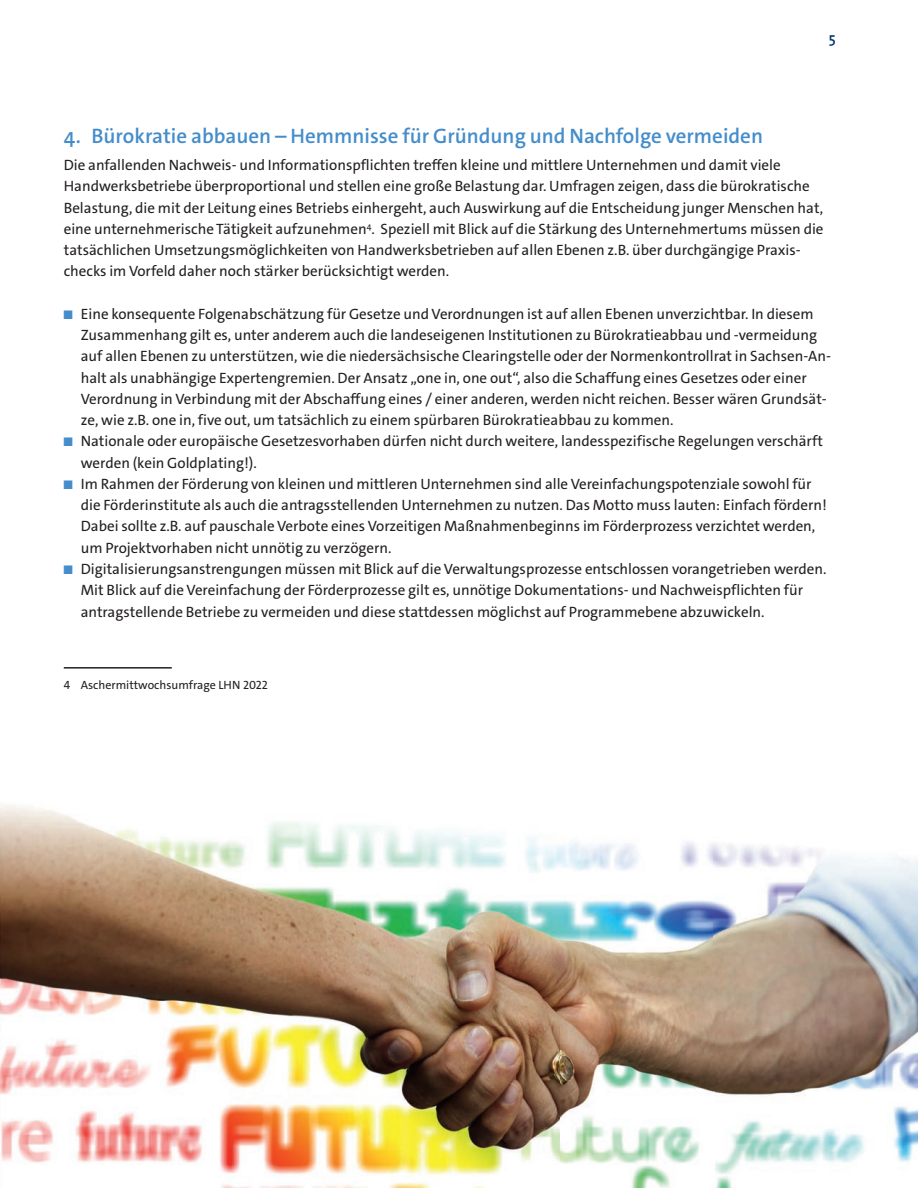
<style>
.page{position:relative;width:918px;height:1188px;background:#fff}
.page>*{position:absolute;margin:0;border:0;box-sizing:border-box;transform-origin:0 0}
.t1{font:600 21px "The Sans C4 s";color:#448dcb}
.t2{font:15px/21.3px "The Sans C4 s";color:#231f20}
.t3{font:600 15px "The Sans C4 s";color:#013371}
.t4{font:12px "The Sans C4 s";color:#231f20}
.s1{font-size:12.6px;color:#448dcb}
</style>
<div class="page">
<hr style="left:64px;top:667px;width:108px;height:2px;background:#231f20">
<img style="left:0;top:805px;width:918px;height:383px">
<p class="t3" style="left:829px;top:28px;width:8px">5</p>
<h1 class="t1" style="left:64px;top:123px;width:701px">4. Bürokratie abbauen – Hemmnisse für Gründung und Nachfolge vermeiden</h1>
<p class="t2" style="left:64px;top:154px;width:761px">Die anfallenden Nachweis- und Informationspflichten treffen kleine und mittlere Unternehmen und damit viele Handwerksbetriebe überproportional und stellen eine große Belastung dar. Umfragen zeigen, dass die bürokratische Belastung, die mit der Leitung eines Betriebs einhergeht, auch Auswirkung auf die Entscheidung junger Menschen hat, eine unternehmerische Tätigkeit aufzunehmen<sup>4</sup>. Speziell mit Blick auf die Stärkung des Unternehmertums müssen die tatsächlichen Umsetzungsmöglichkeiten von Handwerksbetrieben auf allen Ebenen z.B. über durchgängige Praxis&shy;checks im Vorfeld daher noch stärker berücksichtigt werden.</p>
<p class="t2" style="left:81px;top:303px;width:752px;text-indent:-17px"><span class="s1">■</span> Eine konsequente Folgenabschätzung für Gesetze und Verordnungen ist auf allen Ebenen unverzichtbar. In diesem Zusammenhang gilt es, unter anderem auch die landeseigenen Institutionen zu Bürokratieabbau und -vermeidung auf allen Ebenen zu unterstützen, wie die niedersächsische Clearingstelle oder der Normenkontrollrat in Sachsen-An&shy;halt als unabhängige Expertengremien. Der Ansatz „one in, one out“, also die Schaffung eines Gesetzes oder einer Verordnung in Verbindung mit der Abschaffung eines / einer anderen, werden nicht reichen. Besser wären Grundsät&shy;ze, wie z.B. one in, five out, um tatsächlich zu einem spürbaren Bürokratieabbau zu kommen.</p>
<p class="t2" style="left:81px;top:431px;width:744px;text-indent:-17px"><span class="s1">■</span> Nationale oder europäische Gesetzesvorhaben dürfen nicht durch weitere, landesspezifische Regelungen verschärft werden (kein Goldplating!).</p>
<p class="t2" style="left:81px;top:473px;width:748px;text-indent:-17px"><span class="s1">■</span> Im Rahmen der Förderung von kleinen und mittleren Unternehmen sind alle Vereinfachungspotenziale sowohl für die Förderinstitute als auch die antragsstellenden Unternehmen zu nutzen. Das Motto muss lauten: Einfach fördern!<br>Dabei sollte z.B. auf pauschale Verbote eines Vorzeitigen Maßnahmenbeginns im Förderprozess verzichtet werden, um Projektvorhaben nicht unnötig zu verzögern.</p>
<p class="t2" style="left:81px;top:558px;width:747px;text-indent:-17px"><span class="s1">■</span> Digitalisierungsanstrengungen müssen mit Blick auf die Verwaltungsprozesse entschlossen vorangetrieben werden.<br>Mit Blick auf die Vereinfachung der Förderprozesse gilt es, unnötige Dokumentations- und Nachweispflichten für antragstellende Betriebe zu vermeiden und diese stattdessen möglichst auf Programmebene abzuwickeln.</p>
<p class="t4" style="left:64px;top:677px;width:205px">4 Aschermittwochsumfrage LHN 2022</p>
</div>
